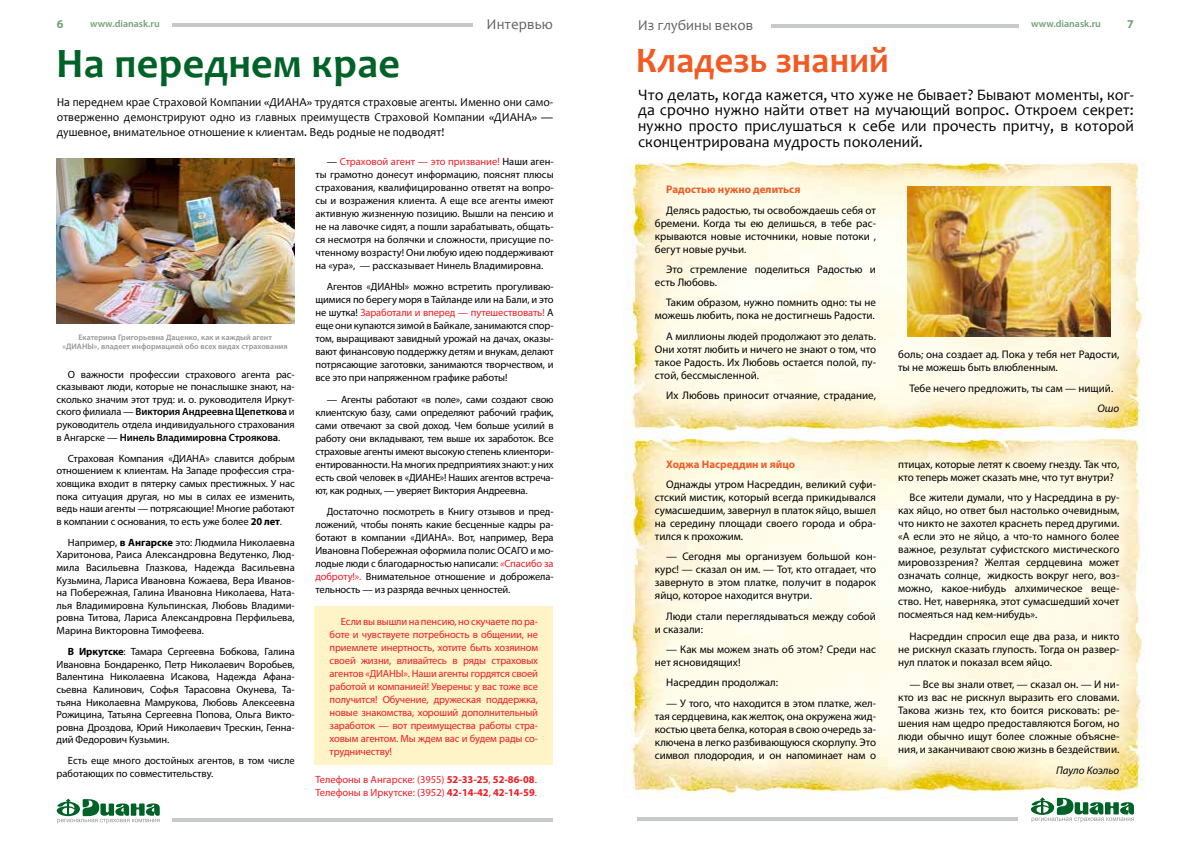
<style>
.page{position:relative;width:1191px;height:842px;background:#fff}
.page>*{position:absolute;margin:0;border:0;box-sizing:border-box;transform-origin:0 0}
.t1{font:700 42px "Candara";letter-spacing:.01em;color:#006227}
.t2{font:700 36px "Candara";letter-spacing:.01em;color:#f15a22}
.t3{font:16px/15.7px "Candara";color:#000;text-align:justify}
.t4{font:15px "Candara";color:#636466}
.t5{font:12.1px/15px "Candara";letter-spacing:-.005em;color:#000;text-align:justify}
.t6{font:700 12px "Myriad Pro";color:#72a179}
.t7{font:11px/13px "Myriad Pro";color:#000;text-align:justify}
.t8{font:700 11px "Myriad Pro";color:#f15a22}
.t9{font:italic 11px "Myriad Pro";color:#000}
.t10{font:10.5px/13px "Myriad Pro";letter-spacing:-.01em;color:#000;text-align:justify}
.t11{font:10.5px/13px "Myriad Pro";letter-spacing:-.015em;color:#ed1d24;text-align:justify}
.t12{font:600 10px "Myriad Pro";color:#72a179}
.t13{font:600 8px/9px "Myriad Pro";letter-spacing:.005em;color:#939598;text-align:center}
.s1{font-weight:600}
.s2{font-weight:700}
.s3{color:#ed1d24}
</style>
<div class="page">
<div style="left:315px;top:606px;width:238px;height:159px;background:#fff4c8"></div>
<hr style="left:173px;top:819px;width:380px;height:3px;background:#c7c8ca">
<svg style="left:57px;top:798px;width:103px;height:25px"></svg>
<hr style="left:172px;top:23px;width:300px;height:4px;background:#c7c8ca">
<img style="left:57px;top:158px;width:237px;height:166px">
<img style="left:624px;top:160px;width:521px;height:272px">
<img style="left:624px;top:432px;width:521px;height:367px">
<hr style="left:637px;top:818px;width:381px;height:3px;background:#c7c8ca">
<svg style="left:1030px;top:797px;width:104px;height:25px"></svg>
<hr style="left:771px;top:24px;width:248px;height:3px;background:#c7c8ca">
<img style="left:907px;top:186px;width:203px;height:150px">
<p class="t6" style="left:57px;top:16px;width:8px">6</p>
<p class="t12" style="left:90px;top:18px;width:71px">www.dianask.ru</p>
<h3 class="t4" style="left:486px;top:15px;width:68px">Интервью</h3>
<h1 class="t1" style="left:56px;top:37px;width:345px">На переднем крае</h1>
<p class="t5" style="left:57px;top:95px;width:498px">На переднем крае Страховой Компании «ДИАНА» трудятся страховые агенты. Именно они само&shy;отверженно демонстрируют одно из главных преимуществ Страховой Компании «ДИАНА» — душевное, внимательное отношение к клиентам. Ведь родные не подводят!</p>
<p class="t13" style="left:62px;top:333px;width:227px">Екатерина Григорьевна Даценко, как и каждый агент «ДИАНЫ», владеет информацией обо всех видах страхования</p>
<p class="t10" style="left:57px;top:368px;width:240px;line-height:12.6px;text-indent:11px">О важности профессии страхового агента рас&shy;сказывают люди, которые не понаслышке знают, на&shy;сколько значим этот труд: и. о. руководителя Иркут&shy;ского филиала — <span class="s1">Виктория Андреевна Щепеткова</span> и руководитель отдела индивидуального страхования в Ангарске — <span class="s1">Нинель Владимировна Строякова</span>.</p>
<p class="t10" style="left:57px;top:452px;width:240px;line-height:12.6px;text-indent:11px">Страховая Компания «ДИАНА» славится добрым отношением к клиентам. На Западе профессия стра&shy;ховщика входит в пятерку самых престижных. У нас пока ситуация другая, но мы в силах ее изменить, ведь наши агенты — потрясающие! Многие работают в компании с основания, то есть уже более <span class="s2">20 лет</span>.</p>
<p class="t10" style="left:57px;top:536px;width:240px;line-height:12.6px;text-indent:11px">Например, <span class="s2">в Ангарске</span> это: Людмила Николаевна Харитонова, Раиса Александровна Ведутенко, Люд&shy;мила Васильевна Глазкова, Надежда Васильевна Кузьмина, Лариса Ивановна Кожаева, Вера Иванов&shy;на Побережная, Галина Ивановна Николаева, Ната&shy;лья Владимировна Кульпинская, Любовь Владими&shy;ровна Титова, Лариса Александровна Перфильева, Марина Викторовна Тимофеева.</p>
<p class="t10" style="left:57px;top:645px;width:240px;line-height:12.6px;text-indent:11px"><span class="s2">В Иркутске</span>: Тамара Сергеевна Бобкова, Галина Ивановна Бондаренко, Петр Николаевич Воробьев, Валентина Николаевна Исакова, Надежда Афана&shy;сьевна Калинович, Софья Тарасовна Окунева, Та&shy;тьяна Николаевна Мамрукова, Любовь Алексеевна Рожицина, Татьяна Сергеевна Попова, Ольга Викто&shy;ровна Дроздова, Юрий Николаевич Трескин, Генна&shy;дий Федорович Кузьмин.</p>
<p class="t10" style="left:57px;top:754px;width:240px;line-height:12.6px;text-indent:11px">Есть еще много достойных агентов, в том числе работающих по совместительству.</p>
<p class="t10" style="left:315px;top:154px;width:240px;text-indent:11px">— <span class="s3">Страховой агент — это призвание!</span> Наши аген&shy;ты грамотно донесут информацию, пояснят плюсы страхования, квалифицированно ответят на вопро&shy;сы и возражения клиента. А еще все агенты имеют активную жизненную позицию. Вышли на пенсию и не на лавочке сидят, а пошли зарабатывать, общать&shy;ся несмотря на болячки и сложности, присущие по&shy;чтенному возрасту! Они любую идею поддерживают на «ура», — рассказывает Нинель Владимировна.</p>
<p class="t10" style="left:315px;top:280px;width:240px;text-indent:11px">Агентов «ДИАНЫ» можно встретить прогуливаю&shy;щимися по берегу моря в Тайланде или на Бали, и это не шутка! <span class="s3">Заработали и вперед — путешествовать!</span> А еще они купаются зимой в Байкале, занимаются спор&shy;том, выращивают завидный урожай на дачах, оказы&shy;вают финансовую поддержку детям и внукам, делают потрясающие заготовки, занимаются творчеством, и все это при напряженном графике работы!</p>
<p class="t10" style="left:315px;top:392px;width:240px;text-indent:11px">— Агенты работают «в поле», сами создают свою клиентскую базу, сами определяют рабочий график, сами отвечают за свой доход. Чем больше усилий в работу они вкладывают, тем выше их заработок. Все страховые агенты имеют высокую степень клиентори&shy;ентированности. На многих предприятиях знают: у них есть свой человек в «ДИАНЕ»! Наших агентов встреча&shy;ют, как родных, — уверяет Виктория Андреевна.</p>
<p class="t10" style="left:315px;top:505px;width:240px;text-indent:11px">Достаточно посмотреть в Книгу отзывов и пред&shy;ложений, чтобы понять какие бесценные кадры ра&shy;ботают в компании «ДИАНА». Вот, например, Вера Ивановна Побережная оформила полис ОСАГО и мо&shy;лодые люди с благодарностью написали: <span class="s3">«Спасибо за доброту!».</span> Внимательное отношение и доброжела&shy;тельность — из разряда вечных ценностей.</p>
<p class="t11" style="left:330px;top:614px;width:210px;text-indent:11px">Если вы вышли на пенсию, но скучаете по ра&shy;боте и чувствуете потребность в общении, не приемлете инертность, хотите быть хозяином своей жизни, вливайтесь в ряды страховых агентов «ДИАНЫ». Наши агенты гордятся своей работой и компанией! Уверены: у вас тоже все получится! Обучение, дружеская поддержка, новые знакомства, хороший дополнительный заработок — вот преимущества работы стра&shy;ховым агентом. Мы ждем вас и будем рады со&shy;трудничеству!</p>
<p class="t11" style="left:315px;top:773px;width:223px">Телефоны в Ангарске: (3955) <span class="s2">52-33-25</span>, <span class="s2">52-86-08</span>.<br>Телефоны в Иркутске: (3952) <span class="s2">42-14-42</span>, <span class="s2">42-14-59</span>.</p>
<h3 class="t4" style="left:637px;top:16px;width:117px">Из глубины веков</h3>
<p class="t12" style="left:1031px;top:17px;width:71px">www.dianask.ru</p>
<p class="t6" style="left:1127px;top:16px;width:8px">7</p>
<h2 class="t2" style="left:636px;top:38px;width:254px">Кладезь знаний</h2>
<h3 class="t3" style="left:638px;top:86px;width:497px">Что делать, когда кажется, что хуже не бывает? Бывают моменты, ког&shy;да срочно нужно найти ответ на мучающий вопрос. Откроем секрет: нужно просто прислушаться к себе или прочесть притчу, в которой сконцентрирована мудрость поколений.</h3>
<p class="t8" style="left:666px;top:182px;width:136px">Радостью нужно делиться</p>
<p class="t7" style="left:655px;top:203px;width:223px;text-indent:11px">Делясь радостью, ты освобождаешь себя от бремени. Когда ты ею делишься, в тебе рас&shy;крываются новые источники, новые потоки , бегут новые ручьи.</p>
<p class="t7" style="left:655px;top:263px;width:223px;text-indent:11px">Это стремление поделиться Радостью и есть Любовь.</p>
<p class="t7" style="left:655px;top:296px;width:223px;text-align:right">Таким образом, нужно помнить одно: ты не можешь любить, пока не достигнешь Радости.</p>
<p class="t7" style="left:655px;top:329px;width:223px;text-indent:11px">А миллионы людей продолжают это делать.<br>Они хотят любить и ничего не знают о том, что такое Радость. Их Любовь остается полой, пу&shy;стой, бессмысленной.</p>
<p class="t7" style="left:666px;top:389px;width:211px">Их Любовь приносит отчаяние, страдание,</p>
<p class="t8" style="left:666px;top:457px;width:130px">Ходжа Насреддин и яйцо</p>
<p class="t7" style="left:655px;top:477px;width:223px;text-indent:11px">Однажды утром Насреддин, великий суфи&shy;стский мистик, который всегда прикидывался сумасшедшим, завернул в платок яйцо, вышел на середину площади своего города и обра&shy;тился к прохожим.</p>
<p class="t7" style="left:655px;top:550px;width:223px;text-indent:11px">— Сегодня мы организуем большой кон&shy;курс! — сказал он им. — Тот, кто отгадает, что завернуто в этом платке, получит в подарок яйцо, которое находится внутри.</p>
<p class="t7" style="left:655px;top:609px;width:223px;text-indent:11px">Люди стали переглядываться между собой и сказали:</p>
<p class="t7" style="left:655px;top:643px;width:223px;text-indent:11px">— Как мы можем знать об этом? Среди нас нет ясновидящих!</p>
<p class="t7" style="left:666px;top:676px;width:113px">Насреддин продолжал:</p>
<p class="t7" style="left:655px;top:696px;width:223px;text-indent:11px">— У того, что находится в этом платке, жел&shy;тая сердцевина, как желток, она окружена жид&shy;костью цвета белка, которая в свою очередь за&shy;ключена в легко разбивающуюся скорлупу. Это символ плодородия, и он напоминает нам о</p>
<p class="t7" style="left:898px;top:348px;width:223px">боль; она создает ад. Пока у тебя нет Радости, ты не можешь быть влюбленным.</p>
<p class="t7" style="left:909px;top:381px;width:205px">Тебе нечего предложить, ты сам — нищий.</p>
<p class="t9" style="left:1097px;top:402px;width:23px">Ошо</p>
<p class="t7" style="left:898px;top:457px;width:223px">птицах, которые летят к своему гнезду. Так что, кто теперь может сказать мне, что тут внутри?</p>
<p class="t7" style="left:898px;top:491px;width:223px;text-indent:11px">Все жители думали, что у Насреддина в ру&shy;ках яйцо, но ответ был настолько очевидным, что никто не захотел краснеть перед другими. «А если это не яйцо, а что-то намного более важное, результат суфистского мистического мировоззрения? Желтая сердцевина может означать солнце, жидкость вокруг него, воз&shy;можно, какое-нибудь алхимическое веще&shy;ство. Нет, наверняка, этот сумасшедший хочет посмеяться над кем-нибудь».</p>
<p class="t7" style="left:898px;top:630px;width:223px;text-indent:11px">Насреддин спросил еще два раза, и никто не рискнул сказать глупость. Тогда он развер&shy;нул платок и показал всем яйцо.</p>
<p class="t7" style="left:898px;top:677px;width:223px;text-indent:11px">— Все вы знали ответ, — сказал он. — И ни&shy;кто из вас не рискнул выразить его словами.<br>Такова жизнь тех, кто боится рисковать: ре&shy;шения нам щедро предоставляются Богом, но люди обычно ищут более сложные объясне&shy;ния, и заканчивают свою жизнь в бездействии.</p>
<p class="t9" style="left:1056px;top:763px;width:65px">Пауло Коэльо</p>
</div>
